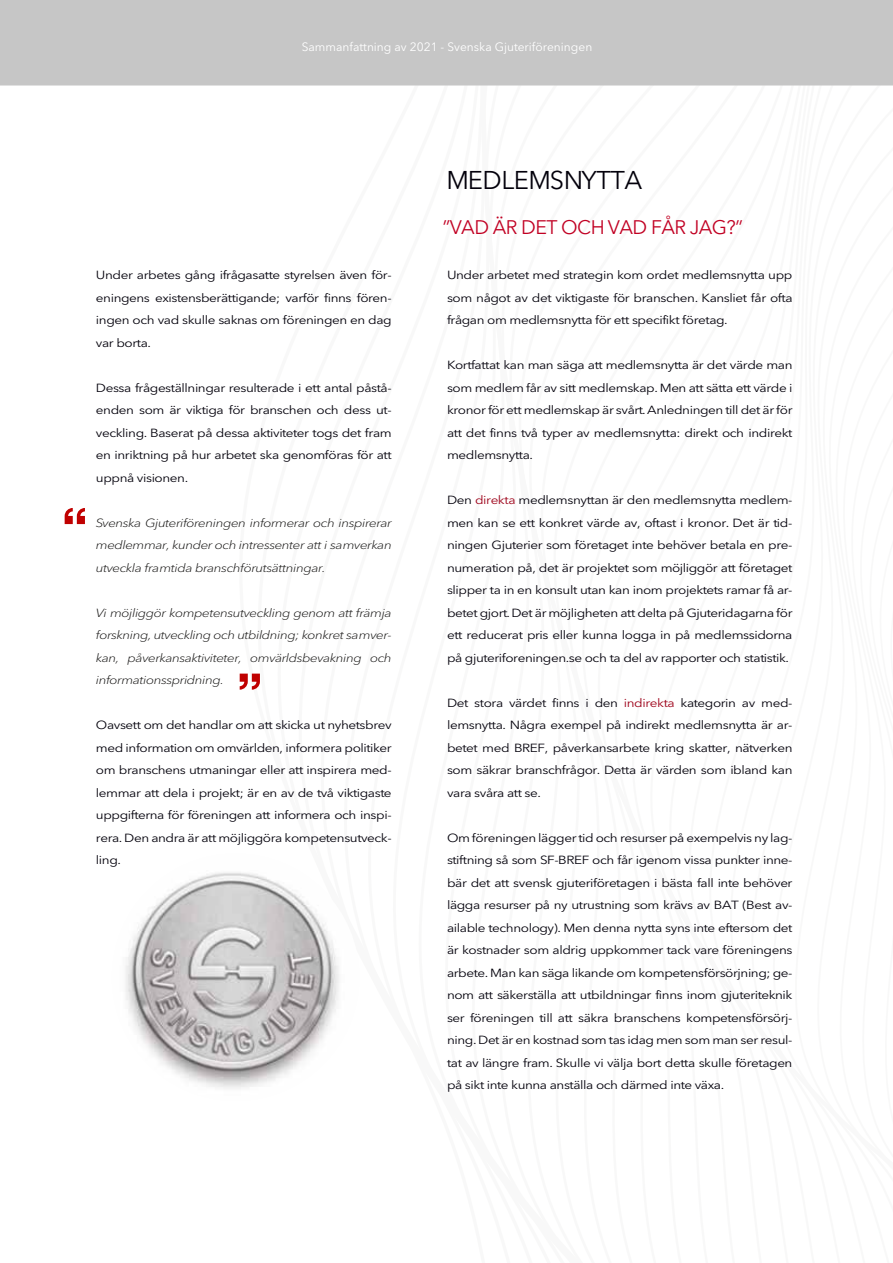
<style>
.page{position:relative;width:893px;height:1263px;background:#fff}
.page>*{position:absolute;margin:0;border:0;box-sizing:border-box;transform-origin:0 0}
.t1{font:25.5px "Avenir Next LT Pro";letter-spacing:-.02em;color:#03000b}
.t2{font:19.5px "Avenir Next LT Pro";letter-spacing:-.03em;color:#c10023}
.t3{font:12px "Avenir Next LT Pro";color:#fff}
.t4{font:11.7px/22.5px "Avenir Next LT Pro";letter-spacing:-.03em;color:#03000b;text-align:justify;scale:1.15 1}
.t5{font:italic 300 11.7px/22.5px "Avenir Next LT Pro";letter-spacing:-.03em;color:#161514;text-align:justify;scale:1.15 1}
.s1{color:#9d0018}
</style>
<div class="page">
<svg style="left:65px;top:508px;width:20px;height:16px"></svg>
<svg style="left:240px;top:674px;width:20px;height:16px"></svg>
<img style="left:112px;top:853px;width:247px;height:248px;border-radius:124px">
<div style="left:0;top:0;width:893px;height:86px;background:#c6c6c6"></div>
<p class="t3" style="left:302px;top:37px;width:292px">Sammanfattning av 2021 - Svenska Gjuteriföreningen</p>
<p class="t4" style="left:96px;top:263px;width:259px">Under arbetes gång ifrågasatte styrelsen även för&shy;eningens existensberättigande; varför finns fören&shy;ingen och vad skulle saknas om föreningen en dag var borta.</p>
<p class="t4" style="left:96px;top:376px;width:259px">Dessa frågeställningar resulterade i ett antal påstå&shy;enden som är viktiga för branschen och dess ut&shy;veckling. Baserat på dessa aktiviteter togs det fram en inriktning på hur arbetet ska genomföras för att uppnå visionen.</p>
<p class="t5" style="left:96px;top:511px;width:259px">Svenska Gjuteriföreningen informerar och inspirerar medlemmar, kunder och intressenter att i samverkan utveckla framtida branschförutsättningar.</p>
<p class="t5" style="left:96px;top:601px;width:259px">Vi möjliggör kompetensutveckling genom att främja forskning, utveckling och utbildning; konkret samver&shy;kan, påverkansaktiviteter, omvärldsbevakning och informationsspridning.</p>
<p class="t4" style="left:96px;top:713px;width:259px">Oavsett om det handlar om att skicka ut nyhetsbrev med information om omvärlden, informera politiker om branschens utmaningar eller att inspirera med&shy;lemmar att dela i projekt; är en av de två viktigaste uppgifterna för föreningen att informera och inspi&shy;rera. Den andra är att möjliggöra kompetensutveck&shy;ling.</p>
<h1 class="t1" style="left:446px;top:159px;width:197px">MEDLEMSNYTTA</h1>
<h2 class="t2" style="left:443px;top:211px;width:302px">”VAD ÄR DET OCH VAD FÅR JAG?”</h2>
<p class="t4" style="left:447px;top:263px;width:302px">Under arbetet med strategin kom ordet medlemsnytta upp som något av det viktigaste för branschen. Kansliet får ofta frågan om medlemsnytta för ett specifikt företag.</p>
<p class="t4" style="left:447px;top:353px;width:302px">Kortfattat kan man säga att medlemsnytta är det värde man som medlem får av sitt medlemskap. Men att sätta ett värde i kronor för ett medlemskap är svårt. Anledningen till det är för att det finns två typer av medlemsnytta: direkt och indirekt medlemsnytta.</p>
<p class="t4" style="left:447px;top:488px;width:302px">Den <span class="s1">direkta</span> medlemsnyttan är den medlemsnytta medlem&shy;men kan se ett konkret värde av, oftast i kronor. Det är tid&shy;ningen Gjuterier som företaget inte behöver betala en pre&shy;numeration på, det är projektet som möjliggör att företaget slipper ta in en konsult utan kan inom projektets ramar få ar&shy;betet gjort. Det är möjligheten att delta på Gjuteridagarna för ett reducerat pris eller kunna logga in på medlemssidorna på gjuteriforeningen.se och ta del av rapporter och statistik.</p>
<p class="t4" style="left:447px;top:691px;width:302px">Det stora värdet finns i den <span class="s1">indirekta</span> kategorin av med&shy;lemsnytta. Några exempel på indirekt medlemsnytta är ar&shy;betet med BREF, påverkansarbete kring skatter, nätverken som säkrar branschfrågor. Detta är värden som ibland kan vara svåra att se.</p>
<p class="t4" style="left:447px;top:826px;width:302px">Om föreningen lägger tid och resurser på exempelvis ny lag&shy;stiftning så som SF-BREF och får igenom vissa punkter inne&shy;bär det att svensk gjuteriföretagen i bästa fall inte behöver lägga resurser på ny utrustning som krävs av BAT (Best av&shy;ailable technology). Men denna nytta syns inte eftersom det är kostnader som aldrig uppkommer tack vare föreningens arbete. Man kan säga likande om kompetensförsörjning; ge&shy;nom att säkerställa att utbildningar finns inom gjuteriteknik ser föreningen till att säkra branschens kompetensförsörj&shy;ning. Det är en kostnad som tas idag men som man ser resul&shy;tat av längre fram. Skulle vi välja bort detta skulle företagen på sikt inte kunna anställa och därmed inte växa.</p>
</div>
